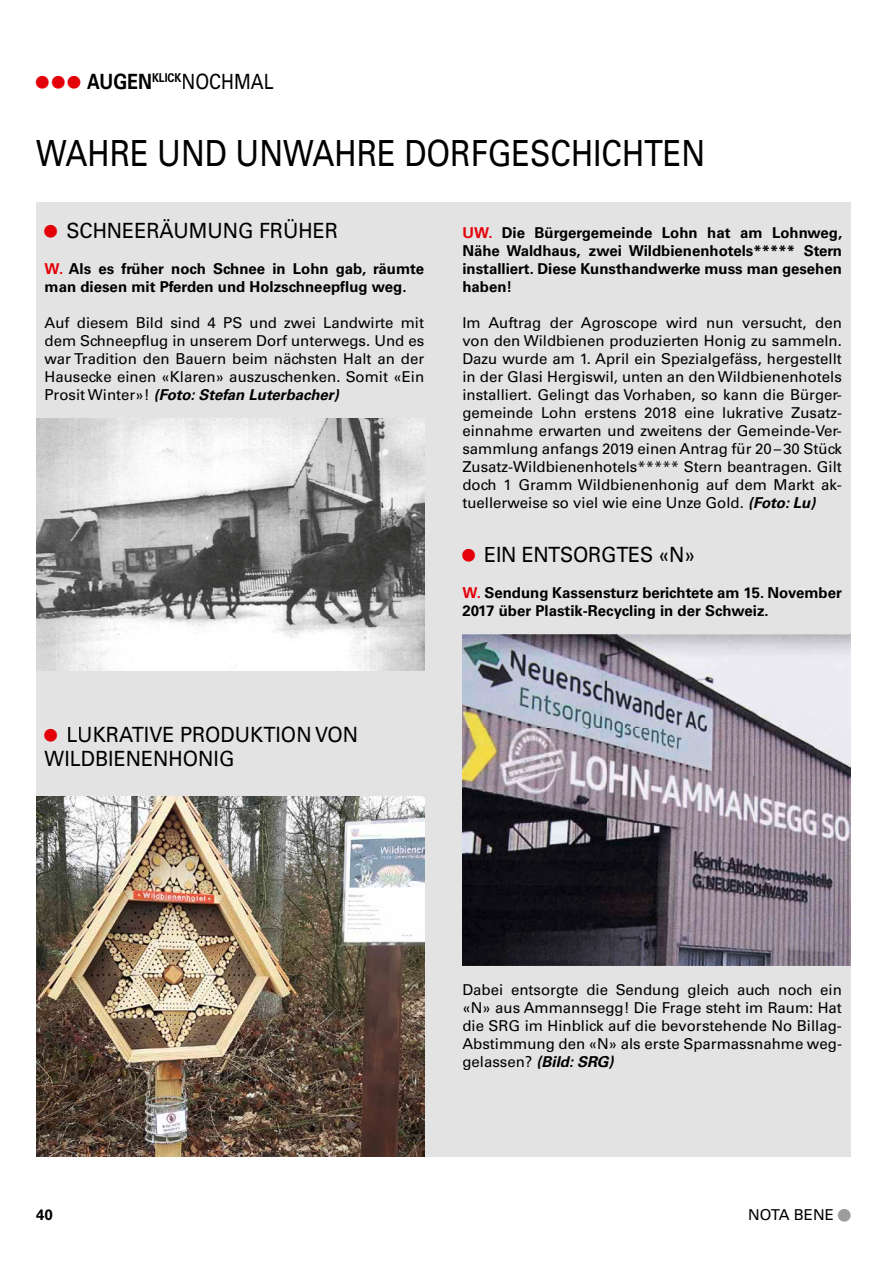
<style>
.page{position:relative;width:893px;height:1263px;background:#fff}
.page>*{position:absolute;margin:0;border:0;box-sizing:border-box;transform-origin:0 0}
.t1{font:36px "Univers LT Std";color:#000;scale:.85 1}
.t2{font:35.25px "Univers LT Std";color:#9c9c9c}
.t3{font:21px/24px "Univers LT Std";color:#000;scale:.94 1}
.t4{font:21px "Univers LT Std";color:#000;scale:.85 1}
.t5{font:15px/18px "Univers LT Std";color:#000;text-align:justify}
.t6{font:700 15px/18px "Univers LT Std";color:#000}
.s1{font-size:35.25px;color:#e30009}
.s2{font-weight:700}
.s3{color:#e30009}
.s4{font-weight:700;font-style:italic}
</style>
<div class="page">
<div style="left:36px;top:202px;width:814px;height:954px;background:#e3e3e3"></div>
<img style="left:36px;top:796px;width:388px;height:360px">
<img style="left:462px;top:634px;width:388px;height:331px">
<img style="left:36px;top:418px;width:388px;height:252px">
<h3 class="t4" style="left:36px;top:69px;width:281px"><span class="s1">•••</span> <span class="s2">AUGEN</span><sup>KLICK</sup>NOCHMAL</h3>
<h1 class="t1" style="left:36px;top:132px;width:789px">WAHRE UND UNWAHRE DORFGESCHICHTEN</h1>
<h3 class="t3" style="left:45px;top:219px;width:314px"><span class="s1">•</span> SCHNEERÄUMUNG FRÜHER</h3>
<p class="t6" style="left:45px;top:260px;width:381px"><span class="s3">W.</span> Als es früher noch Schnee in Lohn gab, räumte man diesen mit Pferden und Holzschneepflug weg.</p>
<p class="t5" style="left:45px;top:314px;width:381px">Auf diesem Bild sind 4 PS und zwei Landwirte mit dem Schneepflug in unserem Dorf unterwegs. Und es war Tradition den Bauern beim nächsten Halt an der Hausecke einen «Klaren» auszuschenken. Somit «Ein Prosit Winter»! <span class="s4">(Foto: Stefan Luterbacher)</span></p>
<p class="t6" style="left:462px;top:224px;width:381px;text-align:justify"><span class="s3">UW.</span> Die Bürgergemeinde Lohn hat am Lohnweg, Nähe Waldhaus, zwei Wildbienenhotels***** Stern installiert. Diese Kunsthandwerke muss man gesehen haben!</p>
<p class="t5" style="left:462px;top:314px;width:381px">Im Auftrag der Agroscope wird nun versucht, den von den Wildbienen produzierten Honig zu sammeln.<br>Dazu wurde am 1. April ein Spezialgefäss, hergestellt in der Glasi Hergiswil, unten an den Wildbienenhotels installiert. Gelingt das Vorhaben, so kann die Bürger&shy;gemeinde Lohn erstens 2018 eine lukrative Zusatz&shy;einnahme erwarten und zweitens der Gemeinde-Ver&shy;sammlung anfangs 2019 einen Antrag für 20 – 30 Stück Zusatz-Wildbienenhotels***** Stern beantragen. Gilt doch 1 Gramm Wildbienenhonig auf dem Markt ak&shy;tuellerweise so viel wie eine Unze Gold. <span class="s4">(Foto: Lu)</span></p>
<h3 class="t3" style="left:462px;top:543px;width:249px"><span class="s1">•</span> EIN ENTSORGTES «N»</h3>
<p class="t6" style="left:462px;top:584px;width:381px"><span class="s3">W.</span> Sendung Kassensturz berichtete am 15. November<br>2017 über Plastik-Recycling in der Schweiz.</p>
<h3 class="t3" style="left:45px;top:723px;width:335px"><span class="s1">•</span> LUKRATIVE PRODUKTION VON<br>WILDBIENENHONIG</h3>
<p class="t5" style="left:462px;top:980px;width:381px">Dabei entsorgte die Sendung gleich auch noch ein «N» aus Ammannsegg! Die Frage steht im Raum: Hat die SRG im Hinblick auf die bevorstehende No Billag-Abstimmung den «N» als erste Sparmassnahme weg&shy;gelassen? <span class="s4">(Bild: SRG)</span></p>
<p class="t6" style="left:36px;top:1206px;width:18px">40</p>
<p class="t5" style="left:748px;top:1206px;width:87px">NOTA BENE</p>
<h2 class="t2" style="left:838px;top:1194px;width:14px">•</h2>
</div>
